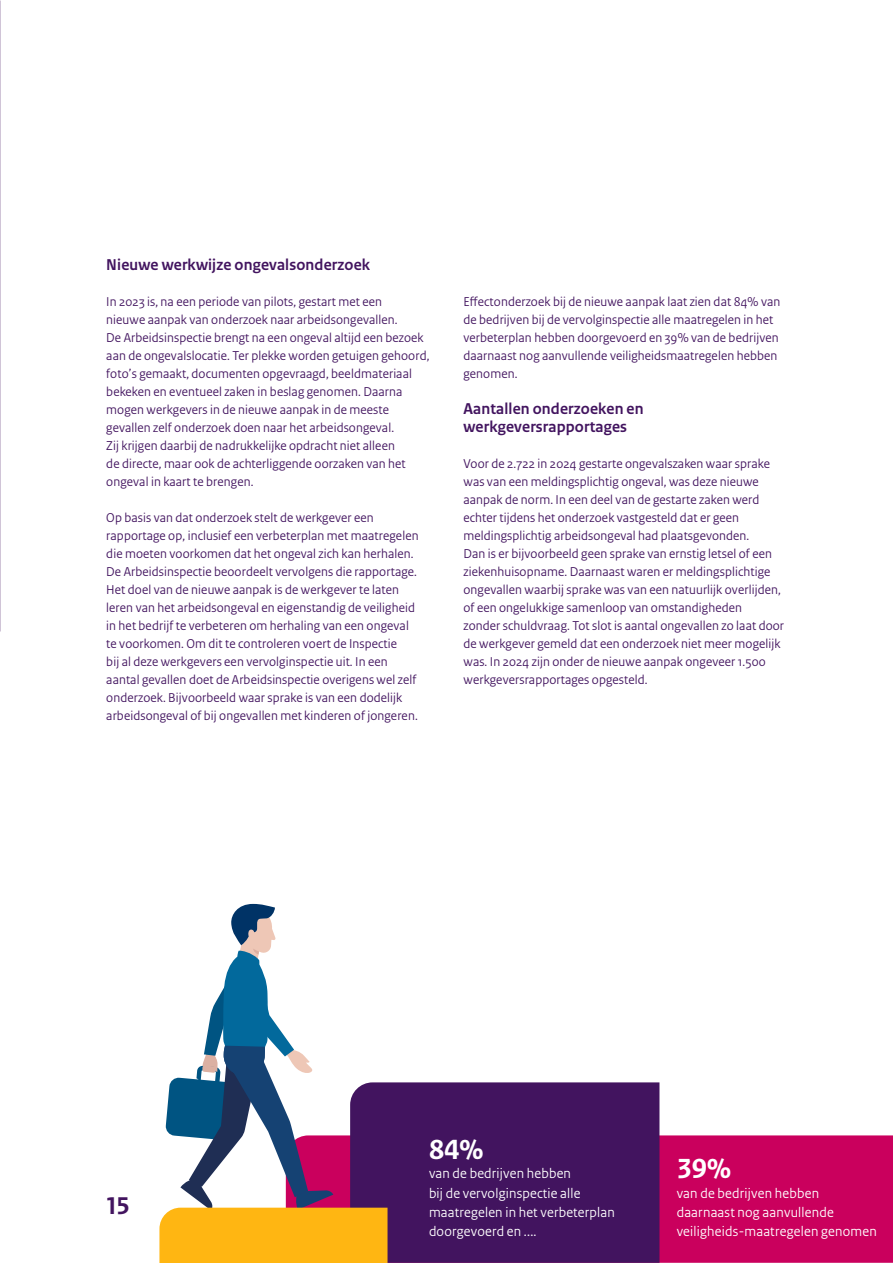
<style>
.page{position:relative;width:893px;height:1263px;background:#fff}
.page>*{position:absolute;margin:0;border:0;box-sizing:border-box;transform-origin:0 0}
.t1{font:700 29.1px "Rijksoverheid Sans Text";color:#fff}
.t2{font:700 25.5px "Rijksoverheid Sans Text";color:#42145f}
.H3_-_Kopje_cijfers{font:700 16.5px/18px "Rijksoverheid Sans Heading";letter-spacing:.01em;color:#42145f}
.t3{font:14.55px/19.4px "Rijksoverheid Sans Heading";letter-spacing:.015em;color:#fff}
.P_-_Bodytekst_cijfers{font:13.5px/18px "Rijksoverheid Sans Heading";letter-spacing:.01em;color:#42145f}
</style>
<div class="page">
<div style="left:659px;top:1135px;width:234px;height:128px;background:#ca005d"></div>
<div style="left:387px;top:1082px;width:272px;height:181px;background:#42145f"></div>
<svg style="left:159px;top:904px;width:228px;height:359px"></svg>
<h3 class="H3_-_Kopje_cijfers" style="left:106px;top:256px;width:265px">Nieuwe werkwijze ongevalsonderzoek</h3>
<p class="P_-_Bodytekst_cijfers" style="left:106px;top:293px;width:325px">In 2023 is, na een periode van pilots, gestart met een<br>nieuwe aanpak van onderzoek naar arbeidsongevallen.<br>De Arbeidsinspectie brengt na een ongeval altijd een bezoek aan de ongevalslocatie. Ter plekke worden getuigen gehoord, foto’s gemaakt, documenten opgevraagd, beeldmateriaal bekeken en eventueel zaken in beslag genomen. Daarna mogen werkgevers in de nieuwe aanpak in de meeste gevallen zelf onderzoek doen naar het arbeidsongeval.<br>Zij krijgen daarbij de nadrukkelijke opdracht niet alleen<br>de directe, maar ook de achterliggende oorzaken van het ongeval in kaart te brengen.</p>
<p class="P_-_Bodytekst_cijfers" style="left:106px;top:509px;width:314px">Op basis van dat onderzoek stelt de werkgever een rapportage op, inclusief een verbeterplan met maatregelen die moeten voorkomen dat het ongeval zich kan herhalen.<br>De Arbeidsinspectie beoordeelt vervolgens die rapportage.<br>Het doel van de nieuwe aanpak is de werkgever te laten leren van het arbeidsongeval en eigenstandig de veiligheid in het bedrijf te verbeteren om herhaling van een ongeval te voorkomen. Om dit te controleren voert de Inspectie<br>bij al deze werkgevers een vervolginspectie uit. In een aantal gevallen doet de Arbeidsinspectie overigens wel zelf onderzoek. Bijvoorbeeld waar sprake is van een dodelijk arbeidsongeval of bij ongevallen met kinderen of jongeren.</p>
<p class="P_-_Bodytekst_cijfers" style="left:463px;top:293px;width:318px">Effectonderzoek bij de nieuwe aanpak laat zien dat 84% van de bedrijven bij de vervolginspectie alle maatregelen in het verbeterplan hebben doorgevoerd en 39% van de bedrijven daarnaast nog aanvullende veiligheidsmaatregelen hebben genomen.</p>
<h3 class="H3_-_Kopje_cijfers" style="left:463px;top:400px;width:182px">Aantallen onderzoeken en werkgeversrapportages</h3>
<p class="P_-_Bodytekst_cijfers" style="left:463px;top:455px;width:322px">Voor de 2.722 in 2024 gestarte ongevalszaken waar sprake was van een meldingsplichtig ongeval, was deze nieuwe aanpak de norm. In een deel van de gestarte zaken werd echter tijdens het onderzoek vastgesteld dat er geen meldingsplichtig arbeidsongeval had plaatsgevonden.<br>Dan is er bijvoorbeeld geen sprake van ernstig letsel of een ziekenhuisopname. Daarnaast waren er meldingsplichtige ongevallen waarbij sprake was van een natuurlijk overlijden, of een ongelukkige samenloop van omstandigheden<br>zonder schuldvraag. Tot slot is aantal ongevallen zo laat door de werkgever gemeld dat een onderzoek niet meer mogelijk was. In 2024 zijn onder de nieuwe aanpak ongeveer 1.500 werkgeversrapportages opgesteld.</p>
<h2 class="t2" style="left:106px;top:1191px;width:25px">15</h2>
<h1 class="t1" style="left:429px;top:1133px;width:56px">84%</h1>
<p class="t3" style="left:429px;top:1164px;width:187px">van de bedrijven hebben<br>bij de vervolginspectie alle maatregelen in het verbeterplan doorgevoerd en ....</p>
<h1 class="t1" style="left:677px;top:1152px;width:56px">39%</h1>
<p class="t3" style="left:677px;top:1183px;width:202px">van de bedrijven hebben daarnaast nog aanvullende veiligheids-maatregelen genomen</p>
</div>
